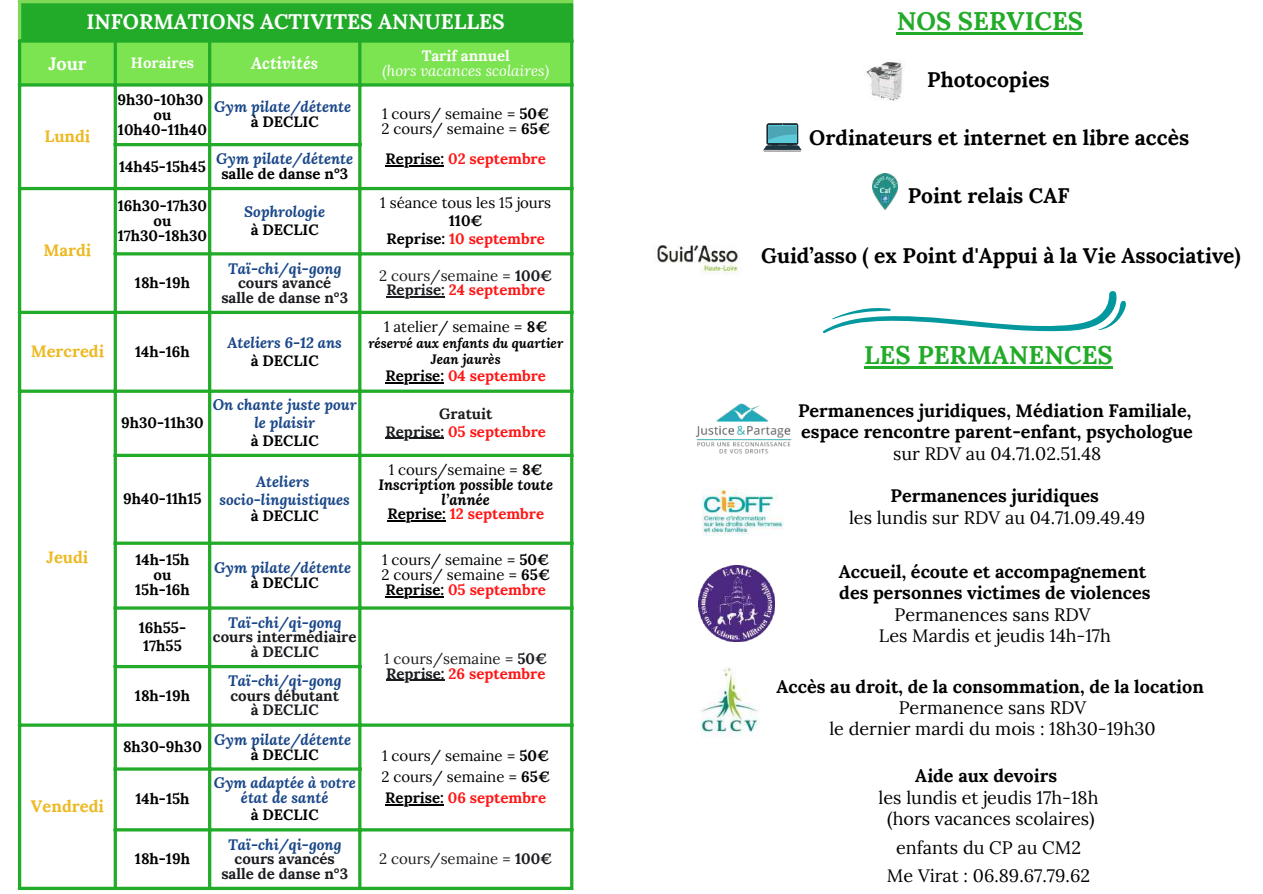
<style>
.page{position:relative;width:1263px;height:894px;background:#fff}
.page>*{position:absolute;margin:0;border:0;box-sizing:border-box;transform-origin:0 0}
.t1{font:700 25.5px "Lora";color:#22ab28}
.t2{font:700 21px "Lora";color:#000}
.t3{font:700 21px "Lora";color:#fefefe}
.t4{font:18px/21.3px "Lora";color:#000;text-align:center}
.t5{font:700 18px/21.5px "Lora";color:#000}
.t6{font:700 18px "Lora";color:#fefefe}
.t7{font:700 16.5px "Lora";color:#ecb920}
.t8{font:italic 700 16.5px "Lora";color:#fefefe}
.t9{font:700 15px/15px "Lora";color:#000;text-align:center}
.t10{font:italic 700 15px/18px "Lora";color:#1a4789;text-align:center}
.t11{font:15px/15px "Lora";color:#000}
.t12{font:700 15px/14.5px "Lora";color:#1b1c1f;text-align:center}
.t13{font:15px/14.5px "Lora";color:#1b1c1f;text-align:center}
.t14{font:italic 700 15px/14.9px "Lora";color:#000;text-align:center}
.t15{font:700 15px "Lora";color:#ff1616}
.t16{font:italic 15px "Lora";color:#fefefe}
.t17{font:700 15px "Lora";color:#fefefe}
.t18{font:italic 700 13.5px/16px "Lora";color:#000;text-align:center}
.s1{font-weight:700}
.s2{color:#000}
.s3{color:#ff1616}
.s4{font-weight:700;color:#ff1616}
.s5{font-weight:400;font-style:normal}
.s6{font-style:normal}
.s7{font-style:normal;color:#ff1616}
</style>
<div class="page">
<div style="left:19px;top:1px;width:553px;height:40px;background:#22ab28"></div>
<div style="left:21px;top:43px;width:549px;height:40px;background:#7de451"></div>
<hr style="left:386px;top:165px;width:58px;height:2px;background:#000">
<hr style="left:386px;top:296px;width:59px;height:1px;background:#1b1c1f">
<hr style="left:386px;top:382px;width:58px;height:1px;background:#000">
<hr style="left:386px;top:438px;width:58px;height:1px;background:#1b1c1f">
<hr style="left:387px;top:520px;width:59px;height:1px;background:#000">
<hr style="left:386px;top:596px;width:58px;height:1px;background:#000">
<hr style="left:386px;top:679px;width:59px;height:1px;background:#1b1c1f">
<hr style="left:385px;top:804px;width:59px;height:1px;background:#000">
<hr style="left:18px;top:3px;width:3px;height:36px;background:#7ed957">
<hr style="left:18px;top:0;width:555px;height:3px;background:#7ed957">
<hr style="left:18px;top:43px;width:3px;height:843px;background:#22ab28">
<hr style="left:114px;top:43px;width:3px;height:843px;background:#22ab28">
<hr style="left:208px;top:43px;width:3px;height:843px;background:#22ab28">
<hr style="left:358px;top:43px;width:3px;height:843px;background:#22ab28">
<hr style="left:570px;top:3px;width:3px;height:883px;background:#22ab28">
<svg style="left:18px;top:39px;width:552px;height:4px;fill:#22ab28"></svg>
<svg style="left:21px;top:83px;width:549px;height:4px;background:#3eb73f"></svg>
<hr style="left:114px;top:143px;width:247px;height:3px;background:#22ab28">
<hr style="left:18px;top:187px;width:555px;height:3px;background:#22ab28">
<hr style="left:114px;top:252px;width:459px;height:3px;background:#22ab28">
<svg style="left:21px;top:310px;width:549px;height:4px;background:#4aba4f"></svg>
<svg style="left:21px;top:389px;width:549px;height:4px;background:#48b94d"></svg>
<svg style="left:117px;top:453px;width:453px;height:4px;background:#4aba4f"></svg>
<hr style="left:114px;top:541px;width:459px;height:3px;background:#22ab28">
<hr style="left:114px;top:606px;width:459px;height:3px;background:#22ab28">
<svg style="left:117px;top:664px;width:242px;height:4px"></svg>
<hr style="left:18px;top:723px;width:555px;height:3px;background:#22ab28">
<hr style="left:114px;top:767px;width:247px;height:3px;background:#22ab28">
<hr style="left:114px;top:828px;width:459px;height:3px;background:#22ab28">
<hr style="left:18px;top:886px;width:555px;height:3px;background:#22ab28">
<svg style="left:823px;top:291px;width:303px;height:42px"></svg>
<img style="left:865px;top:62px;width:40px;height:38px">
<hr style="left:897px;top:33px;width:186px;height:2px;background:#22ab28">
<img style="left:695px;top:403px;width:97px;height:51px">
<img style="left:702px;top:489px;width:81px;height:47px">
<img style="left:701px;top:667px;width:59px;height:70px">
<img style="left:698px;top:565px;width:76px;height:76px">
<hr style="left:864px;top:366px;width:249px;height:2px;background:#22ab28">
<svg style="left:763px;top:123px;width:39px;height:28px"></svg>
<img style="left:872px;top:173px;width:26px;height:36px">
<img style="left:655px;top:245px;width:85px;height:29px">
<h2 class="t3" style="left:87px;top:8px;width:420px">INFORMATIONS ACTIVITES ANNUELLES</h2>
<p class="t6" style="left:48px;top:52px;width:40px">Jour</p>
<p class="t17" style="left:131px;top:53px;width:65px">Horaires</p>
<p class="t8" style="left:251px;top:52px;width:68px">Activités</p>
<p class="t17" style="left:422px;top:46px;width:90px">Tarif annuel</p>
<p class="t16" style="left:382px;top:60px;width:168px">(hors vacances scolaires)</p>
<p class="t7" style="left:44px;top:125px;width:47px">Lundi</p>
<p class="t7" style="left:44px;top:239px;width:49px">Mardi</p>
<p class="t9" style="left:118px;top:92px;width:91px">9h30-10h30 ou<br>10h40-11h40</p>
<p class="t10" style="left:214px;top:97px;width:138px">Gym pilate/détente</p>
<p class="t9" style="left:251px;top:114px;width:70px">à DECLIC</p>
<p class="t11" style="left:381px;top:106px;width:170px">1 cours/ semaine = <span class="s1">50€<br></span>2 cours/ semaine = <span class="s1">65€</span></p>
<p class="t15" style="left:386px;top:149px;width:162px"><span class="s2">Reprise:</span> 02 septembre</p>
<p class="t9" style="left:119px;top:159px;width:88px">14h45-15h45</p>
<p class="t10" style="left:216px;top:149px;width:138px">Gym pilate/détente</p>
<p class="t9" style="left:221px;top:166px;width:128px">salle de danse n°3</p>
<p class="t9" style="left:118px;top:198px;width:91px">16h30-17h30 ou<br>17h30-18h30</p>
<p class="t10" style="left:244px;top:202px;width:82px">Sophrologie</p>
<p class="t9" style="left:251px;top:222px;width:70px">à DECLIC</p>
<p class="t11" style="left:380px;top:195px;width:172px">1 séance tous les 15 jours</p>
<p class="t9" style="left:387px;top:212px;width:160px;line-height:18px">110€<br>Reprise: <span class="s3">10 septembre</span></p>
<p class="t9" style="left:135px;top:275px;width:57px">18h-19h</p>
<p class="t10" style="left:228px;top:259px;width:115px">Taï-chi/qi-gong</p>
<p class="t12" style="left:221px;top:275px;width:128px">cours avancé salle de danse n°3</p>
<p class="t13" style="left:379px;top:268px;width:175px">2 cours/semaine = <span class="s1">100€<br>Reprise:</span> <span class="s4">24 septembre</span></p>
<p class="t7" style="left:31px;top:340px;width:75px">Mercredi</p>
<p class="t9" style="left:135px;top:343px;width:56px">14h-16h</p>
<p class="t10" style="left:227px;top:333px;width:116px">Ateliers 6-12 ans</p>
<p class="t9" style="left:251px;top:352px;width:70px">à DECLIC</p>
<p class="t9" style="left:121px;top:415px;width:84px">9h30-11h30</p>
<p class="t10" style="left:213px;top:395px;width:145px">On chante juste pour le plaisir</p>
<p class="t9" style="left:251px;top:433px;width:70px">à DECLIC</p>
<p class="t9" style="left:123px;top:491px;width:80px">9h40-11h15</p>
<p class="t10" style="left:220px;top:472px;width:132px">Ateliers socio-linguistiques</p>
<p class="t9" style="left:251px;top:508px;width:70px">à DECLIC</p>
<p class="t7" style="left:47px;top:546px;width:43px">Jeudi</p>
<p class="t9" style="left:135px;top:552px;width:56px">14h-15h ou<br>15h-16h</p>
<p class="t10" style="left:214px;top:558px;width:138px">Gym pilate/détente</p>
<p class="t9" style="left:251px;top:574px;width:70px">à DECLIC</p>
<p class="t9" style="left:139px;top:618px;width:49px;line-height:18px;text-align:left">16h55-<br>17h55</p>
<p class="t10" style="left:228px;top:612px;width:115px">Taï-chi/qi-gong</p>
<p class="t12" style="left:213px;top:629px;width:145px">cours intermédiaire à DECLIC</p>
<p class="t9" style="left:135px;top:687px;width:57px">18h-19h</p>
<p class="t10" style="left:228px;top:671px;width:115px">Taï-chi/qi-gong</p>
<p class="t12" style="left:230px;top:687px;width:110px">cours débutant à DECLIC</p>
<p class="t11" style="left:384px;top:318px;width:165px">1 atelier/ semaine = <span class="s1">8€</span></p>
<p class="t18" style="left:368px;top:335px;width:196px">réservé aux enfants du quartier<br>Jean jaurès</p>
<p class="t15" style="left:386px;top:366px;width:162px"><span class="s2">Reprise:</span> 04 septembre</p>
<p class="t12" style="left:386px;top:405px;width:162px;line-height:17.5px">Gratuit<br>Reprise: <span class="s3">05 septembre</span></p>
<p class="t14" style="left:378px;top:461px;width:176px"><span class="s5">1 cours/semaine =</span> <span class="s6">8€<br></span>Inscription possible toute l’année<br><span class="s6">Reprise:</span> <span class="s7">12 septembre</span></p>
<p class="t11" style="left:381px;top:552px;width:170px;text-align:justify">1 cours/ semaine = <span class="s1">50€ </span>2 cours/ semaine = <span class="s1">65€ Reprise:</span> <span class="s4">05 septembre</span></p>
<p class="t13" style="left:384px;top:651px;width:165px;text-align:left">1 cours/semaine = <span class="s1">50€<br>Reprise:</span> <span class="s4">26 septembre</span></p>
<p class="t7" style="left:31px;top:795px;width:74px">Vendredi</p>
<p class="t9" style="left:123px;top:739px;width:80px">8h30-9h30</p>
<p class="t10" style="left:214px;top:729px;width:138px">Gym pilate/détente</p>
<p class="t9" style="left:251px;top:746px;width:70px">à DECLIC</p>
<p class="t11" style="left:381px;top:745px;width:170px;line-height:21px">1 cours/ semaine = <span class="s1">50€<br></span>2 cours/ semaine = <span class="s1">65€</span></p>
<p class="t10" style="left:214px;top:775px;width:144px;line-height:15px">Gym adaptée à votre état de santé</p>
<p class="t9" style="left:251px;top:806px;width:70px">à DECLIC</p>
<p class="t9" style="left:135px;top:791px;width:56px">14h-15h</p>
<p class="t15" style="left:385px;top:788px;width:162px"><span class="s2">Reprise:</span> 06 septembre</p>
<p class="t9" style="left:135px;top:850px;width:57px">18h-19h</p>
<p class="t10" style="left:228px;top:834px;width:115px">Taï-chi/qi-gong</p>
<p class="t12" style="left:221px;top:851px;width:128px">cours avancés salle de danse n°3</p>
<p class="t13" style="left:379px;top:851px;width:175px">2 cours/semaine = <span class="s1">100€</span></p>
<h1 class="t1" style="left:897px;top:5px;width:188px">NOS SERVICES</h1>
<h2 class="t2" style="left:927px;top:66px;width:124px">Photocopies</h2>
<h2 class="t2" style="left:809px;top:124px;width:381px">Ordinateurs et internet en libre accès</h2>
<h2 class="t2" style="left:908px;top:182px;width:163px">Point relais CAF</h2>
<h2 class="t2" style="left:761px;top:242px;width:481px">Guid’asso ( ex Point d'Appui à la Vie Associative)</h2>
<h1 class="t1" style="left:864px;top:338px;width:250px">LES PERMANENCES</h1>
<p class="t5" style="left:798px;top:399px;width:396px">Permanences juridiques, Médiation Familiale, espace rencontre parent-enfant, psychologue</p>
<p class="t4" style="left:893px;top:442px;width:210px">sur RDV au 04.71.02.51.48</p>
<p class="t5" style="left:891px;top:485px;width:210px">Permanences juridiques</p>
<p class="t4" style="left:849px;top:506px;width:298px">les lundis sur RDV au 04.71.09.49.49</p>
<p class="t5" style="left:839px;top:560px;width:313px">Accueil, écoute et accompagnement des personnes victimes de violences</p>
<p class="t4" style="left:879px;top:603px;width:234px">Permanences sans RDV<br>Les Mardis et jeudis 14h-17h</p>
<p class="t5" style="left:776px;top:675px;width:429px">Accès au droit, de la consommation, de la location</p>
<p class="t4" style="left:829px;top:696px;width:328px">Permanence sans RDV<br>le dernier mardi du mois : 18h30-19h30</p>
<p class="t5" style="left:915px;top:764px;width:143px">Aide aux devoirs</p>
<p class="t4" style="left:879px;top:786px;width:221px">les lundis et jeudis 17h-18h (hors vacances scolaires)</p>
<p class="t4" style="left:887px;top:832px;width:205px;line-height:28.5px">enfants du CP au CM2<br>Me Virat : 06.89.67.79.62</p>
</div>
